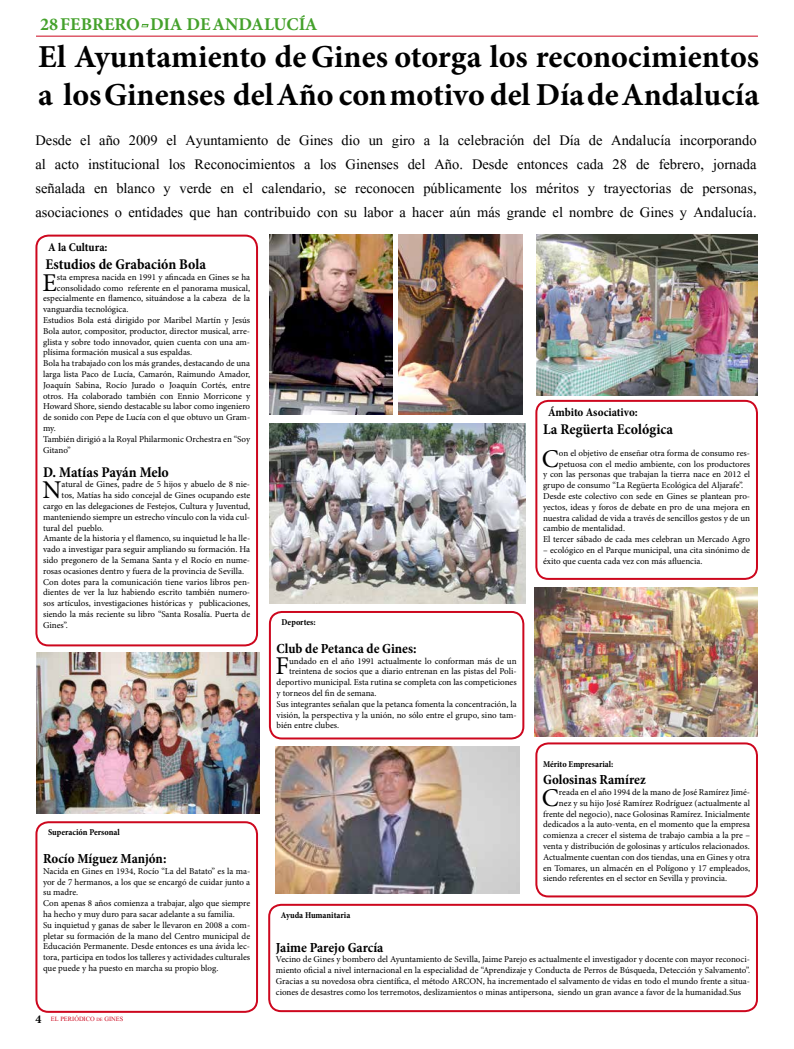
<style>
.page{position:relative;width:794px;height:1049px;background:#fff}
.page>*{position:absolute;margin:0;border:0;box-sizing:border-box;transform-origin:0 0}
.t1{font:700 32px/38.4px "Minion Pro";color:#000}
.t2{font:25.6px "Minion Pro";color:#000}
.t3{font:18px/24px "Aparajita";color:#000;text-align:justify}
.t4{font:700 18px "Minion Pro";color:#44a12b}
.t5{font:700 condensed 15px "Minion Pro";color:#000}
.t6{font:700 condensed 14px "Minion Pro";color:#000}
.t7{font:700 condensed 12px "Minion Pro";letter-spacing:-.005em;color:#000}
.t8{font:9px/10.8px "Minion Pro";color:#000}
.t9{font:700 condensed 9px "Minion Pro";color:#000}
.t10{font:8px "Aparajita";color:#cd071e}
.s1{color:#fff}
.s2{font-family:"Minion Pro";font-weight:700;font-size:12px;color:#000}
.s3{font-size:6px}
</style>
<div class="page">
<hr style="left:36px;top:36px;width:722px;height:1px;background:#cd071e">
<svg style="left:142px;top:24px;width:6px;height:3px"></svg>
<div style="left:35px;top:235px;width:223px;height:411px;border:2px solid #cd071e;border-radius:12px"></div>
<img style="left:270px;top:235px;width:122px;height:180px">
<img style="left:536px;top:235px;width:222px;height:161px">
<div style="left:535px;top:400px;width:223px;height:180px;border:2px solid #cd071e;border-radius:12px"></div>
<div style="left:535px;top:742px;width:223px;height:155px;border:2px solid #cd071e;border-radius:12px"></div>
<img style="left:534px;top:588px;width:224px;height:148px">
<div style="left:35px;top:821px;width:223px;height:192px;border:2px solid #cd071e;border-radius:12px"></div>
<img style="left:36px;top:653px;width:223px;height:161px">
<div style="left:269px;top:611px;width:255px;height:128px;border:2px solid #cd071e;border-radius:12px"></div>
<img style="left:270px;top:423px;width:255px;height:180px">
<div style="left:268px;top:904px;width:490px;height:108px;border:2px solid #cd071e;border-radius:12px"></div>
<img style="left:276px;top:746px;width:244px;height:147px">
<img style="left:399px;top:235px;width:123px;height:179px">
<h3 class="t4" style="left:40px;top:11px;width:279px">28 FEBRERO<span class="s1">-</span> DIA DEANDALUCÍA</h3>
<h1 class="t1" style="left:38px;top:37px;width:722px">El Ayuntamiento de Gines otorga los reconocimientos a los Ginenses del Año con motivo del Día de Andalucía</h1>
<p class="t3" style="left:35px;top:130px;width:722px">Desde el año 2009 el Ayuntamiento de Gines dio un giro a la celebración del Día de Andalucía incorporando al acto institucional los Reconocimientos a los Ginenses del Año. Desde entonces cada 28 de febrero, jornada señalada en blanco y verde en el calendario, se reconocen públicamente los méritos y trayectorias de personas, asociaciones o entidades que han contribuido con su labor a hacer aún más grande el nombre de Gines y Andalucía.</p>
<h3 class="t7" style="left:48px;top:239px;width:61px">A la Cultura:</h3>
<h3 class="t5" style="left:45px;top:254px;width:162px">Estudios de Grabación Bola</h3>
<h2 class="t2" style="left:42px;top:265px;width:16px">E</h2>
<p class="t8" style="left:57px;top:272px;width:195px">sta empresa nacida en 1991 y afincada en Gines se ha</p>
<p class="t8" style="left:57px;top:282px;width:195px">consolidado como referente en el panorama musical,</p>
<p class="t8" style="left:43px;top:293px;width:209px">especialmente en flamenco, situándose a la cabeza de la</p>
<p class="t8" style="left:43px;top:304px;width:87px">vanguardia tecnológica.</p>
<p class="t8" style="left:43px;top:315px;width:209px">Estudios Bola está dirigido por Maribel Martín y Jesús</p>
<p class="t8" style="left:43px;top:326px;width:208px">Bola autor, compositor, productor, director musical, arre-</p>
<p class="t8" style="left:43px;top:336px;width:209px">glista y sobre todo innovador, quien cuenta con una am-</p>
<p class="t8" style="left:43px;top:347px;width:151px">plísima formación musical a sus espaldas.</p>
<p class="t8" style="left:43px;top:358px;width:208px">Bola ha trabajado con los más grandes, destacando de una</p>
<p class="t8" style="left:43px;top:369px;width:209px">larga lista Paco de Lucía, Camarón, Raimundo Amador,</p>
<p class="t8" style="left:43px;top:380px;width:209px">Joaquín Sabina, Rocío Jurado o Joaquín Cortés, entre</p>
<p class="t8" style="left:43px;top:390px;width:208px">otros. Ha colaborado también con Ennio Morricone y</p>
<p class="t8" style="left:43px;top:401px;width:209px">Howard Shore, siendo destacable su labor como ingeniero</p>
<p class="t8" style="left:43px;top:412px;width:209px">de sonido con Pepe de Lucía con el que obtuvo un Gram-</p>
<p class="t8" style="left:43px;top:423px;width:14px">my.</p>
<p class="t8" style="left:43px;top:434px;width:209px">También dirigió a la Royal Philarmonic Orchestra en “Soy</p>
<p class="t8" style="left:43px;top:445px;width:29px">Gitano”</p>
<h3 class="t5" style="left:43px;top:461px;width:127px">D. Matías Payán Melo</h3>
<h2 class="t2" style="left:43px;top:473px;width:21px">N</h2>
<p class="t8" style="left:62px;top:479px;width:190px">atural de Gines, padre de 5 hijos y abuelo de 8 nie-</p>
<h3 class="t7" style="left:548px;top:404px;width:91px">Ámbito Asociativo:</h3>
<h3 class="t5" style="left:543px;top:419px;width:132px">La Regüerta Ecológica</h3>
<h2 class="t2" style="left:542px;top:441px;width:19px">C</h2>
<p class="t8" style="left:559px;top:448px;width:193px">on el objetivo de enseñar otra forma de consumo res-</p>
<p class="t8" style="left:559px;top:458px;width:193px">petuosa con el medio ambiente, con los productores</p>
<p class="t8" style="left:543px;top:469px;width:209px">y con las personas que trabajan la tierra nace en 2012 el</p>
<p class="t8" style="left:543px;top:480px;width:202px">grupo de consumo “La Regüerta Ecológica del Aljarafe”.</p>
<p class="t8" style="left:543px;top:491px;width:208px">Desde este colectivo con sede en Gines se plantean pro-</p>
<p class="t8" style="left:543px;top:502px;width:209px">yectos, ideas y foros de debate en pro de una mejora en</p>
<p class="t8" style="left:543px;top:512px;width:209px">nuestra calidad de vida a través de sencillos gestos y de un</p>
<p class="t8" style="left:543px;top:523px;width:83px">cambio de mentalidad.</p>
<p class="t8" style="left:543px;top:534px;width:209px">El tercer sábado de cada mes celebran un Mercado Agro</p>
<p class="t8" style="left:543px;top:545px;width:208px">– ecológico en el Parque municipal, una cita sinónimo de éxito que cuenta cada vez con más afluencia.</p>
<p class="t8" style="left:62px;top:490px;width:190px">tos, Matías ha sido concejal de Gines ocupando este</p>
<p class="t8" style="left:43px;top:501px;width:209px">cargo en las delegaciones de Festejos, Cultura y Juventud,</p>
<p class="t8" style="left:43px;top:512px;width:208px">manteniendo siempre un estrecho vínculo con la vida cul-</p>
<p class="t8" style="left:43px;top:522px;width:62px">tural del pueblo.</p>
<p class="t8" style="left:43px;top:533px;width:209px">Amante de la historia y el flamenco, su inquietud le ha lle-</p>
<p class="t8" style="left:43px;top:544px;width:209px">vado a investigar para seguir ampliando su formación. Ha</p>
<p class="t8" style="left:43px;top:555px;width:208px">sido pregonero de la Semana Santa y el Rocío en nume-</p>
<p class="t8" style="left:43px;top:566px;width:203px">rosas ocasiones dentro y fuera de la provincia de Sevilla.</p>
<p class="t8" style="left:43px;top:576px;width:208px">Con dotes para la comunicación tiene varios libros pen-</p>
<p class="t8" style="left:43px;top:587px;width:209px">dientes de ver la luz habiendo escrito también numero-</p>
<p class="t8" style="left:43px;top:598px;width:208px">sos artículos, investigaciones históricas y publicaciones,</p>
<p class="t8" style="left:43px;top:609px;width:208px">siendo la más reciente su libro “Santa Rosalía. Puerta de</p>
<p class="t8" style="left:43px;top:620px;width:26px">Gines”.</p>
<p class="t9" style="left:281px;top:616px;width:36px">Deportes:</p>
<h3 class="t6" style="left:276px;top:639px;width:142px">Club de Petanca de Gines:</h3>
<h2 class="t2" style="left:275px;top:649px;width:15px">F</h2>
<p class="t8" style="left:289px;top:655px;width:229px">undado en el año 1991 actualmente lo conforman más de un</p>
<p class="t8" style="left:289px;top:666px;width:229px">treintena de socios que a diario entrenan en las pistas del Poli-</p>
<p class="t8" style="left:276px;top:677px;width:242px">deportivo municipal. Esta rutina se completa con las competiciones</p>
<p class="t8" style="left:276px;top:688px;width:102px">y torneos del fin de semana.</p>
<p class="t8" style="left:276px;top:698px;width:241px">Sus integrantes señalan que la petanca fomenta la concentración, la</p>
<p class="t8" style="left:276px;top:709px;width:241px">visión, la perspectiva y la unión, no sólo entre el grupo, sino tam-</p>
<p class="t8" style="left:276px;top:720px;width:64px">bién entre clubes.</p>
<p class="t9" style="left:48px;top:826px;width:73px">Superación Personal</p>
<h3 class="t6" style="left:43px;top:849px;width:125px">Rocío Míguez Manjón:</h3>
<p class="t8" style="left:43px;top:865px;width:209px">Nacida en Gines en 1934, Rocío “La del Batato” es la ma&shy;yor de 7 hermanos, a los que se encargó de cuidar junto a su madre.<br>Con apenas 8 años comienza a trabajar, algo que siempre ha hecho y muy duro para sacar adelante a su familia.<br>Su inquietud y ganas de saber le llevaron en 2008 a com&shy;pletar su formación de la mano del Centro municipal de Educación Permanente. Desde entonces es una ávida lec&shy;tora, participa en todos los talleres y actividades culturales que puede y ha puesto en marcha su propio blog.</p>
<p class="t10" style="left:35px;top:1015px;width:89px"><span class="s2">4</span> EL PERIÓDICO <span class="s3">DE</span> GINES</p>
<p class="t9" style="left:543px;top:758px;width:72px">Mérito Empresarial:</p>
<h3 class="t6" style="left:543px;top:770px;width:104px">Golosinas Ramírez</h3>
<h2 class="t2" style="left:542px;top:780px;width:19px">C</h2>
<p class="t8" style="left:559px;top:787px;width:193px">reada en el año 1994 de la mano de José Ramírez Jimé-</p>
<p class="t8" style="left:559px;top:797px;width:193px">nez y su hijo José Ramírez Rodríguez (actualmente al</p>
<p class="t8" style="left:543px;top:808px;width:209px">frente del negocio), nace Golosinas Ramírez. Inicialmente</p>
<p class="t8" style="left:543px;top:819px;width:208px">dedicados a la auto-venta, en el momento que la empresa</p>
<p class="t8" style="left:543px;top:830px;width:209px">comienza a crecer el sistema de trabajo cambia a la pre –</p>
<p class="t8" style="left:543px;top:841px;width:208px">venta y distribución de golosinas y artículos relacionados.</p>
<p class="t8" style="left:543px;top:851px;width:208px">Actualmente cuentan con dos tiendas, una en Gines y otra</p>
<p class="t8" style="left:543px;top:862px;width:209px">en Tomares, un almacén en el Polígono y 17 empleados,</p>
<p class="t8" style="left:543px;top:873px;width:186px">siendo referentes en el sector en Sevilla y provincia.</p>
<p class="t9" style="left:281px;top:909px;width:71px">Ayuda Humanitaria</p>
<h3 class="t6" style="left:276px;top:937px;width:109px">Jaime Parejo García</h3>
<p class="t8" style="left:276px;top:954px;width:476px;text-align:justify">Vecino de Gines y bombero del Ayuntamiento de Sevilla, Jaime Parejo es actualmente el investigador y docente con mayor reconoci&shy;miento oficial a nivel internacional en la especialidad de “Aprendizaje y Conducta de Perros de Búsqueda, Detección y Salvamento”.<br>Gracias a su novedosa obra científica, el método ARCON, ha incrementado el salvamento de vidas en todo el mundo frente a situa&shy;ciones de desastres como los terremotos, deslizamientos o minas antipersona, siendo un gran avance a favor de la humanidad.Sus</p>
</div>
